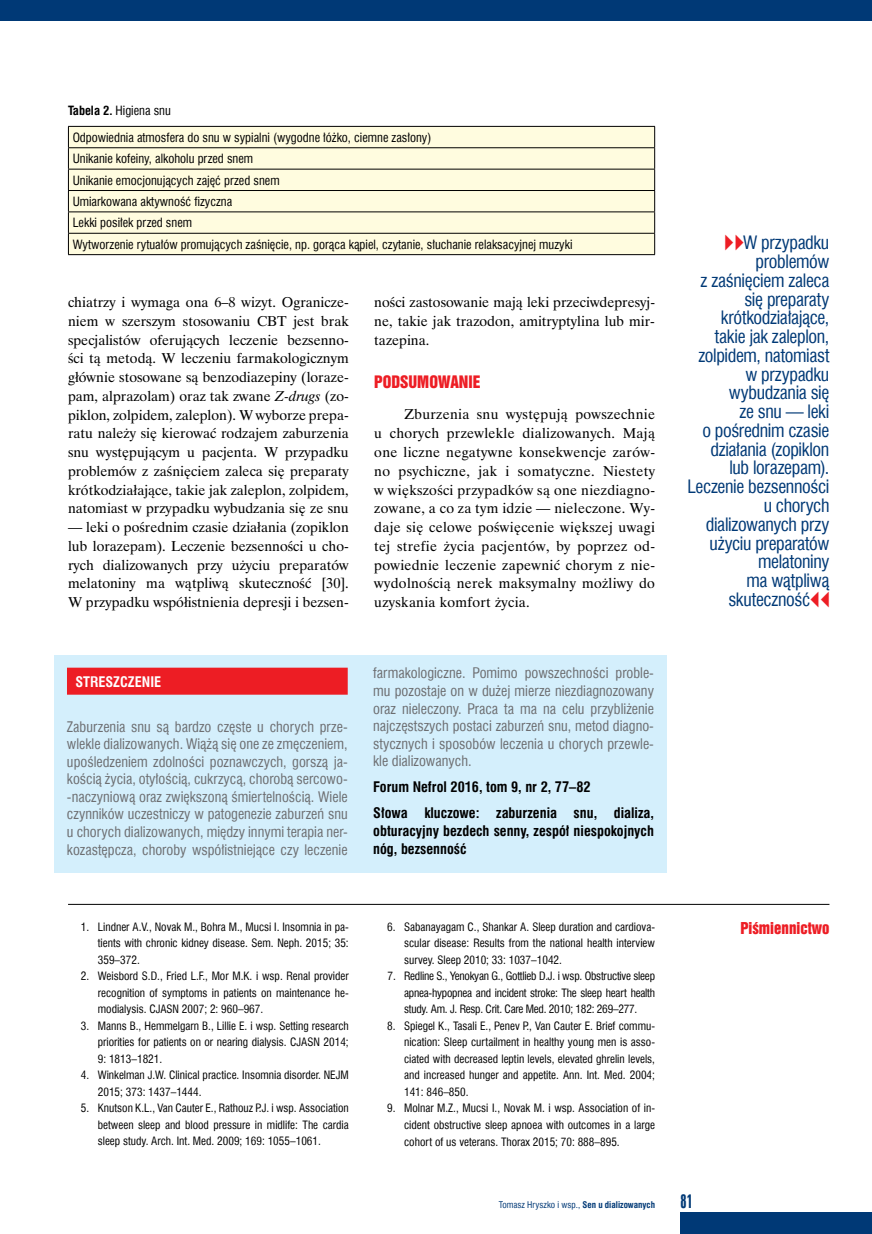
<style>
.page{position:relative;width:872px;height:1234px;background:#fff}
.page>*{position:absolute;margin:0;border:0;box-sizing:border-box;transform-origin:0 0}
.t1{font:18px/18.8px "Swis 721 Cn EU";letter-spacing:-.02em;color:#003976;text-align:right}
.t2{font:18px "Swis 924 EU";color:#003976}
.t3{font:15.75px "Swis 921 EU";color:#ed1d24}
.t4{font:15px "Swis 921 EU";color:#ed1d24}
.t5{font:14.25px/18.8px "Time Ibis EE";color:#000;text-align:justify}
.t6{font:14.25px/17.5px "Swis 721 Cn EU";color:#6d6e71;text-align:justify}
.t7{font:700 14.25px/26.1px "Swis 721 Cn EU";color:#000}
.t8{font:700 14.25px "Swis 721 Cn EU";color:#fff}
.t9{font:12.45px/21.3px "Swis 721 Cn EU";color:#000}
.t10{font:11.25px/16.5px "Swis 721 Cn EU";color:#000;text-align:justify}
.t11{font:9px "Swis 721 Cn EU";color:#003976}
.s1{font-weight:700}
.s2{font-style:italic}
.s3{font-family:"Newspaper Pi";color:#ed1d24}
</style>
<div class="page">
<div style="left:680px;top:1212px;width:192px;height:21px;background:#003976"></div>
<div style="left:0;top:0;width:872px;height:21px;background:#003976"></div>
<div style="left:69px;top:127px;width:585px;height:127px;background:#fffcdf"></div>
<hr style="left:68px;top:147px;width:587px;height:1px;background:#000">
<hr style="left:68px;top:169px;width:587px;height:1px;background:#000">
<hr style="left:68px;top:190px;width:587px;height:1px;background:#000">
<hr style="left:68px;top:211px;width:587px;height:1px;background:#000">
<hr style="left:68px;top:233px;width:587px;height:1px;background:#000">
<hr style="left:68px;top:126px;width:587px;height:1px;background:#000">
<svg style="left:68px;top:127px;width:1px;height:127px"></svg>
<svg style="left:654px;top:127px;width:1px;height:127px"></svg>
<hr style="left:68px;top:254px;width:587px;height:1px;background:#000">
<div style="left:54px;top:654px;width:612px;height:218px;background:#d4effc"></div>
<div style="left:67px;top:667px;width:281px;height:27px;background:#ed1d24"></div>
<hr style="left:68px;top:903px;width:761px;height:1px;background:#000">
<p class="t9" style="left:73px;top:97px;width:360px;line-height:26.5px;text-indent:-5px"><span class="s1">Tabela 2.</span> Higiena snu<br>Odpowiednia atmosfera do snu w sypialni (wygodne łóżko, ciemne zasłony)</p>
<p class="t9" style="left:73px;top:148px;width:501px">Unikanie kofeiny, alkoholu przed snem<br>Unikanie emocjonujących zajęć przed snem<br>Umiarkowana aktywność fizyczna<br>Lekki posiłek przed snem<br>Wytworzenie rytuałów promujących zaśnięcie, np. gorąca kąpiel, czytanie, słuchanie relaksacyjnej muzyki</p>
<p class="t5" style="left:68px;top:292px;width:282px">chiatrzy i wymaga ona 6–8 wizyt. Ogranicze&shy;niem w szerszym stosowaniu CBT jest brak specjalistów oferujących leczenie bezsenno&shy;ści tą metodą. W leczeniu farmakologicznym głównie stosowane są benzodiazepiny (loraze&shy;pam, alprazolam) oraz tak zwane <span class="s2">Z-drugs</span> (zo&shy;piklon, zolpidem, zaleplon). W wyborze prepa&shy;ratu należy się kierować rodzajem zaburzenia snu występującym u pacjenta. W przypadku problemów z zaśnięciem zaleca się preparaty krótkodziałające, takie jak zaleplon, zolpidem, natomiast w przypadku wybudzania się ze snu</p>
<p class="t5" style="left:68px;top:517px;width:282px">— leki o pośrednim czasie działania (zopiklon lub lorazepam). Leczenie bezsenności u cho&shy;rych dializowanych przy użyciu preparatów melatoniny ma wątpliwą skuteczność [30].<br>W przypadku współistnienia depresji i bezsen-</p>
<p class="t8" style="left:75px;top:673px;width:87px">Streszczenie</p>
<p class="t6" style="left:67px;top:717px;width:282px">Zaburzenia snu są bardzo częste u chorych prze&shy;wlekle dializowanych. Wiążą się one ze zmęczeniem, upośledzeniem zdolności poznawczych, gorszą ja&shy;kością życia, otyłością, cukrzycą, chorobą sercowo--naczyniową oraz zwiększoną śmiertelnością. Wiele czynników uczestniczy w patogenezie zaburzeń snu u chorych dializowanych, między innymi terapia ner&shy;kozastępcza, choroby współistniejące czy leczenie</p>
<p class="t5" style="left:374px;top:292px;width:282px">ności zastosowanie mają leki przeciwdepresyj&shy;ne, takie jak trazodon, amitryptylina lub mir&shy;tazepina.</p>
<h2 class="t3" style="left:374px;top:371px;width:107px">PODSUMOWANIE</h2>
<p class="t5" style="left:374px;top:405px;width:282px;text-indent:30px">Zburzenia snu występują powszechnie u chorych przewlekle dializowanych. Mają one liczne negatywne konsekwencje zarów&shy;no psychiczne, jak i somatyczne. Niestety w większości przypadków są one niezdiagno&shy;zowane, a co za tym idzie — nieleczone. Wy&shy;daje się celowe poświęcenie większej uwagi tej strefie życia pacjentów, by poprzez od&shy;powiednie leczenie zapewnić chorym z nie&shy;wydolnością nerek maksymalny możliwy do uzyskania komfort życia.</p>
<p class="t6" style="left:373px;top:664px;width:282px">farmakologiczne. Pomimo powszechności proble&shy;mu pozostaje on w dużej mierze niezdiagnozowany oraz nieleczony. Praca ta ma na celu przybliżenie najczęstszych postaci zaburzeń snu, metod diagno&shy;stycznych i sposobów leczenia u chorych przewle&shy;kle dializowanych.</p>
<p class="t7" style="left:373px;top:774px;width:282px">Forum Nefrol 2016, tom 9, nr 2, 77–82<br>Słowa kluczowe: zaburzenia snu, dializa,</p>
<p class="t7" style="left:373px;top:822px;width:282px;line-height:17.5px">obturacyjny bezdech senny, zespół niespokojnych nóg, bezsenność</p>
<p class="t1" style="left:687px;top:233px;width:144px"><span class="s3">VV</span>W przypadku problemów<br>z zaśnięciem zaleca się preparaty krótkodziałające, takie jak zaleplon, zolpidem, natomiast w przypadku wybudzania się<br>ze snu — leki<br>o pośrednim czasie działania (zopiklon lub lorazepam).<br>Leczenie bezsenności u chorych dializowanych przy użyciu preparatów melatoniny<br>ma wątpliwą skuteczność<span class="s3">CC</span></p>
<p class="t10" style="left:81px;top:918px;width:269px">1. Lindner A.V., Novak M., Bohra M., Mucsi I. Insomnia in pa-</p>
<h3 class="t4" style="left:740px;top:918px;width:90px">PIŚMIENNICTWO</h3>
<p class="t10" style="left:98px;top:934px;width:252px">tients with chronic kidney disease. Sem. Neph. 2015; 35:<br>359–372.</p>
<p class="t10" style="left:98px;top:967px;width:252px;text-indent:-17px">2. Weisbord S.D., Fried L.F., Mor M.K. i wsp. Renal provider recognition of symptoms in patients on maintenance he&shy;modialysis. CJASN 2007; 2: 960–967.</p>
<p class="t10" style="left:98px;top:1017px;width:252px;text-indent:-17px">3. Manns B., Hemmelgarn B., Lillie E. i wsp. Setting research priorities for patients on or nearing dialysis. CJASN 2014; 9: 1813–1821.</p>
<p class="t10" style="left:98px;top:1066px;width:252px;text-indent:-17px">4. Winkelman J.W. Clinical practice. Insomnia disorder. NEJM<br>2015; 373: 1437–1444.</p>
<p class="t10" style="left:98px;top:1099px;width:252px;text-indent:-17px">5. Knutson K.L., Van Cauter E., Rathouz P.J. i wsp. Association between sleep and blood pressure in midlife: The cardia sleep study. Arch. Int. Med. 2009; 169: 1055–1061.</p>
<p class="t10" style="left:404px;top:918px;width:252px;text-indent:-17px">6. Sabanayagam C., Shankar A. Sleep duration and cardiova&shy;scular disease: Results from the national health interview survey. Sleep 2010; 33: 1037–1042.</p>
<p class="t10" style="left:404px;top:967px;width:252px;text-indent:-16px">7. Redline S., Yenokyan G., Gottlieb D.J. i wsp. Obstructive sleep apnea-hypopnea and incident stroke: The sleep heart health study. Am. J. Resp. Crit. Care Med. 2010; 182: 269–277.</p>
<p class="t10" style="left:404px;top:1017px;width:252px;text-indent:-17px">8. Spiegel K., Tasali E., Penev P., Van Cauter E. Brief commu&shy;nication: Sleep curtailment in healthy young men is asso&shy;ciated with decreased leptin levels, elevated ghrelin levels, and increased hunger and appetite. Ann. Int. Med. 2004; 141: 846–850.</p>
<p class="t10" style="left:404px;top:1099px;width:252px;text-indent:-17px">9. Molnar M.Z., Mucsi I., Novak M. i wsp. Association of in&shy;cident obstructive sleep apnoea with outcomes in a large cohort of us veterans. Thorax 2015; 70: 888–895.</p>
<p class="t11" style="left:499px;top:1198px;width:158px">Tomasz Hryszko i wsp., <span class="s1">Sen u dializowanych</span></p>
<h1 class="t2" style="left:680px;top:1189px;width:14px">81</h1>
</div>
